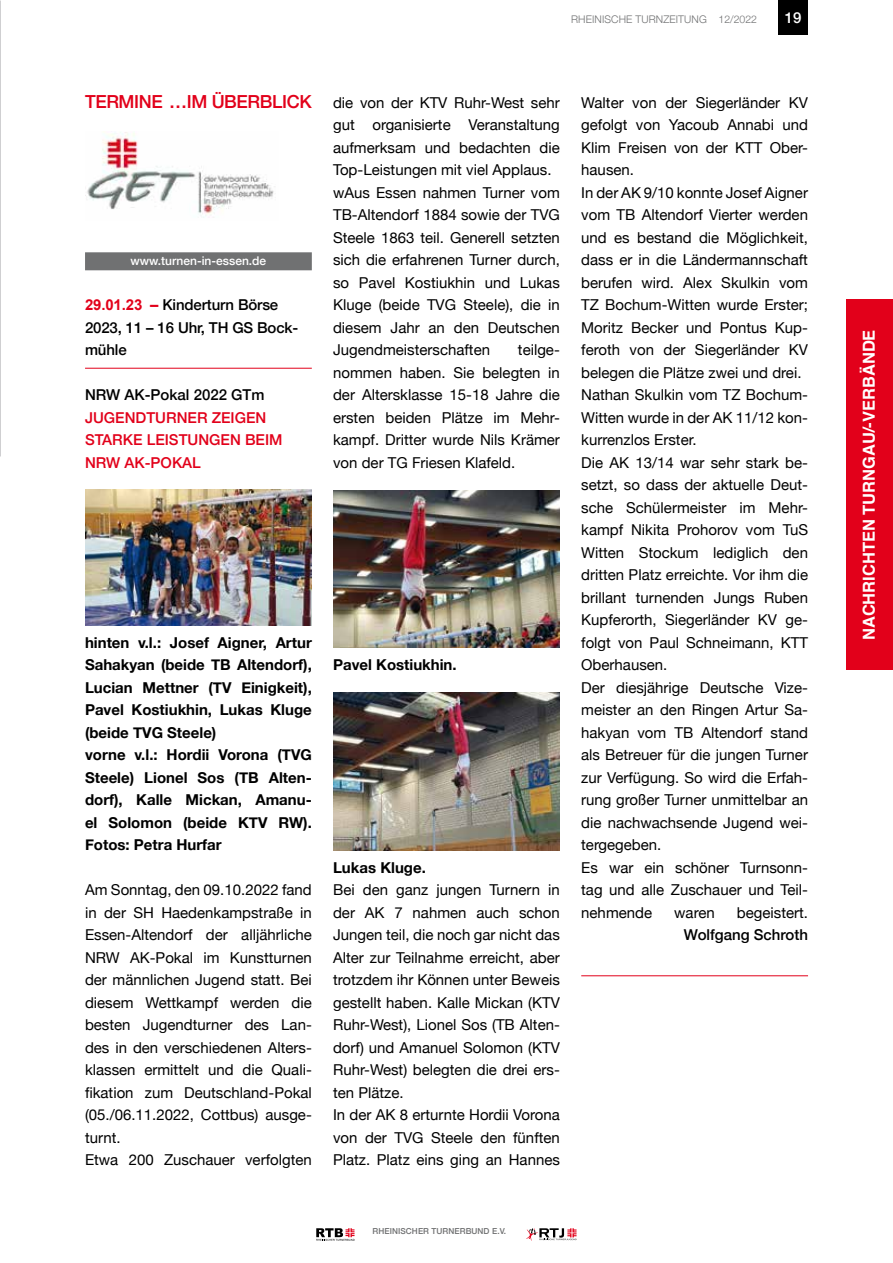
<style>
.page{position:relative;width:893px;height:1263px;background:#fff}
.page>*{position:absolute;margin:0;border:0;box-sizing:border-box;transform-origin:0 0}
.t1{font:500 18px "Helvetica Neue";letter-spacing:-.02em;color:#e2001a}
.t2{font:700 16.5px "Helvetica";color:#fff}
.t3{font:15px/22.5px "Helvetica Neue";color:#000}
.t4{font:700 15px/22.5px "Helvetica Neue";color:#000}
.t5{font:500 15px/22.5px "Helvetica Neue";letter-spacing:-.01em;color:#000}
.t6{font:500 15px/22.5px "Helvetica Neue";color:#e2001a}
.t7{font:500 15px "Helvetica Neue";color:#fff}
.t8{font:500 12px "Helvetica Neue";color:#fff}
.t9{font:300 10.5px "Helvetica Neue";letter-spacing:.01em;color:#707172}
.t10{font:500 8.25px "Helvetica Neue";letter-spacing:.01em;color:#707172}
.s1{font-family:"Arial";font-weight:700;color:#e2001a}
</style>
<div class="page">
<div style="left:778px;top:0;width:30px;height:34px;background:#000"></div>
<div style="left:846px;top:300px;width:47px;height:370px;background:#e2001a"></div>
<svg style="left:316px;top:1228px;width:39px;height:13px"></svg>
<svg style="left:526px;top:1228px;width:51px;height:13px"></svg>
<div style="left:85px;top:252px;width:227px;height:18px;background:#707172"></div>
<hr style="left:85px;top:368px;width:227px;height:1px;background:#e2001a">
<img style="left:85px;top:132px;width:190px;height:86px">
<img style="left:85px;top:489px;width:227px;height:136px">
<img style="left:333px;top:490px;width:227px;height:158px">
<img style="left:333px;top:692px;width:227px;height:158px">
<hr style="left:581px;top:975px;width:227px;height:1px;background:#e2001a">
<p class="t9" style="left:571px;top:11px;width:187px">RHEINISCHE TURNZEITUNG 12/2022</p>
<p class="t7" style="left:785px;top:6px;width:18px">19</p>
<p class="t1" style="left:85px;top:87px;width:228px">TERMINE …IM ÜBERBLICK</p>
<p class="t8" style="left:131px;top:251px;width:137px">www.turnen-in-essen.de</p>
<p class="t5" style="left:85px;top:292px;width:215px"><span class="s1">29.01.23 –</span> Kinderturn Börse<br>2023, 11 – 16 Uhr, TH GS Bock&shy;mühle</p>
<p class="t5" style="left:85px;top:382px;width:181px">NRW AK-Pokal 2022 GTm</p>
<p class="t6" style="left:85px;top:405px;width:199px">JUGENDTURNER ZEIGEN<br>STARKE LEISTUNGEN BEIM<br>NRW AK-POKAL</p>
<p class="t3" style="left:333px;top:92px;width:228px">die von der KTV Ruhr-West sehr gut organisierte Veranstaltung aufmerksam und bedachten die<br>Top-Leistungen mit viel Applaus. wAus Essen nahmen Turner vom<br>TB-Altendorf 1884 sowie der TVG<br>Steele 1863 teil. Generell setzten sich die erfahrenen Turner durch, so Pavel Kostiukhin und Lukas<br>Kluge (beide TVG Steele), die in diesem Jahr an den Deutschen<br>Jugendmeisterschaften</p>
<p class="t3" style="left:333px;top:339px;width:228px;text-align:justify;text-indent:185px">teilge&shy;nommen haben. Sie belegten in der Altersklasse 15-18 Jahre die ersten beiden Plätze im Mehr&shy;kampf. Dritter wurde Nils Krämer von der TG Friesen Klafeld.</p>
<p class="t4" style="left:85px;top:631px;width:228px">hinten v.l.: Josef Aigner, Artur<br>Sahakyan (beide TB Altendorf),<br>Lucian Mettner (TV Einigkeit),<br>Pavel Kostiukhin, Lukas Kluge (beide TVG Steele)<br>vorne v.l.: Hordii Vorona (TVG<br>Steele) Lionel Sos (TB Alten&shy;dorf), Kalle Mickan, Amanu&shy;el Solomon (beide KTV RW).<br>Fotos: Petra Hurfar</p>
<p class="t3" style="left:85px;top:879px;width:228px">Am Sonntag, den 09.10.2022 fand in der SH Haedenkampstraße in<br>Essen-Altendorf der alljährliche<br>NRW AK-Pokal im Kunstturnen der männlichen Jugend statt. Bei diesem Wettkampf werden die besten Jugendturner des Lan&shy;des in den verschiedenen Alters&shy;klassen ermittelt und die Quali&shy;fikation zum Deutschland-Pokal (05./06.11.2022, Cottbus) ausge&shy;turnt.<br>Etwa 200 Zuschauer verfolgten</p>
<p class="t4" style="left:333px;top:654px;width:125px">Pavel Kostiukhin.</p>
<p class="t4" style="left:333px;top:856px;width:94px">Lukas Kluge.</p>
<p class="t3" style="left:333px;top:879px;width:228px">Bei den ganz jungen Turnern in der AK 7 nahmen auch schon<br>Jungen teil, die noch gar nicht das<br>Alter zur Teilnahme erreicht, aber trotzdem ihr Können unter Beweis gestellt haben. Kalle Mickan (KTV<br>Ruhr-West), Lionel Sos (TB Alten&shy;dorf) und Amanuel Solomon (KTV<br>Ruhr-West) belegten die drei ers&shy;ten Plätze.<br>In der AK 8 erturnte Hordii Vorona von der TVG Steele den fünften<br>Platz. Platz eins ging an Hannes</p>
<p class="t3" style="left:581px;top:92px;width:228px">Walter von der Siegerländer KV gefolgt von Yacoub Annabi und<br>Klim Freisen von der KTT Ober&shy;hausen.<br>In der AK 9/10 konnte Josef Aigner vom TB Altendorf Vierter werden und es bestand die Möglichkeit, dass er in die Ländermannschaft berufen wird. Alex Skulkin vom<br>TZ Bochum-Witten wurde Erster;<br>Moritz Becker und Pontus Kup&shy;feroth von der Siegerländer KV belegen die Plätze zwei und drei.<br>Nathan Skulkin vom TZ Bochum-<br>Witten wurde in der AK 11/12 kon&shy;kurrenzlos Erster.<br>Die AK 13/14 war sehr stark be&shy;setzt, so dass der aktuelle Deut&shy;sche Schülermeister im Mehr&shy;kampf Nikita Prohorov vom TuS<br>Witten Stockum lediglich den dritten Platz erreichte. Vor ihm die brillant turnenden Jungs Ruben<br>Kupferorth, Siegerländer KV ge&shy;folgt von Paul Schneimann, KTT<br>Oberhausen.<br>Der diesjährige Deutsche Vize&shy;meister an den Ringen Artur Sa&shy;hakyan vom TB Altendorf stand als Betreuer für die jungen Turner zur Verfügung. So wird die Erfah&shy;rung großer Turner unmittelbar an die nachwachsende Jugend wei&shy;tergegeben.<br>Es war ein schöner Turnsonn&shy;tag und alle Zuschauer und Teil&shy;nehmende</p>
<p class="t3" style="left:674px;top:902px;width:42px">waren</p>
<p class="t3" style="left:737px;top:902px;width:73px">begeistert.</p>
<p class="t5" style="left:684px;top:922px;width:126px">Wolfgang Schroth</p>
<p class="t10" style="left:372px;top:1225px;width:135px">RHEINISCHER TURNERBUND E.V.</p>
<p class="t2" style="left:855px;top:640px;width:312px;rotate:-90deg">NACHRICHTEN TURNGAU/-VERBÄNDE</p>
</div>
